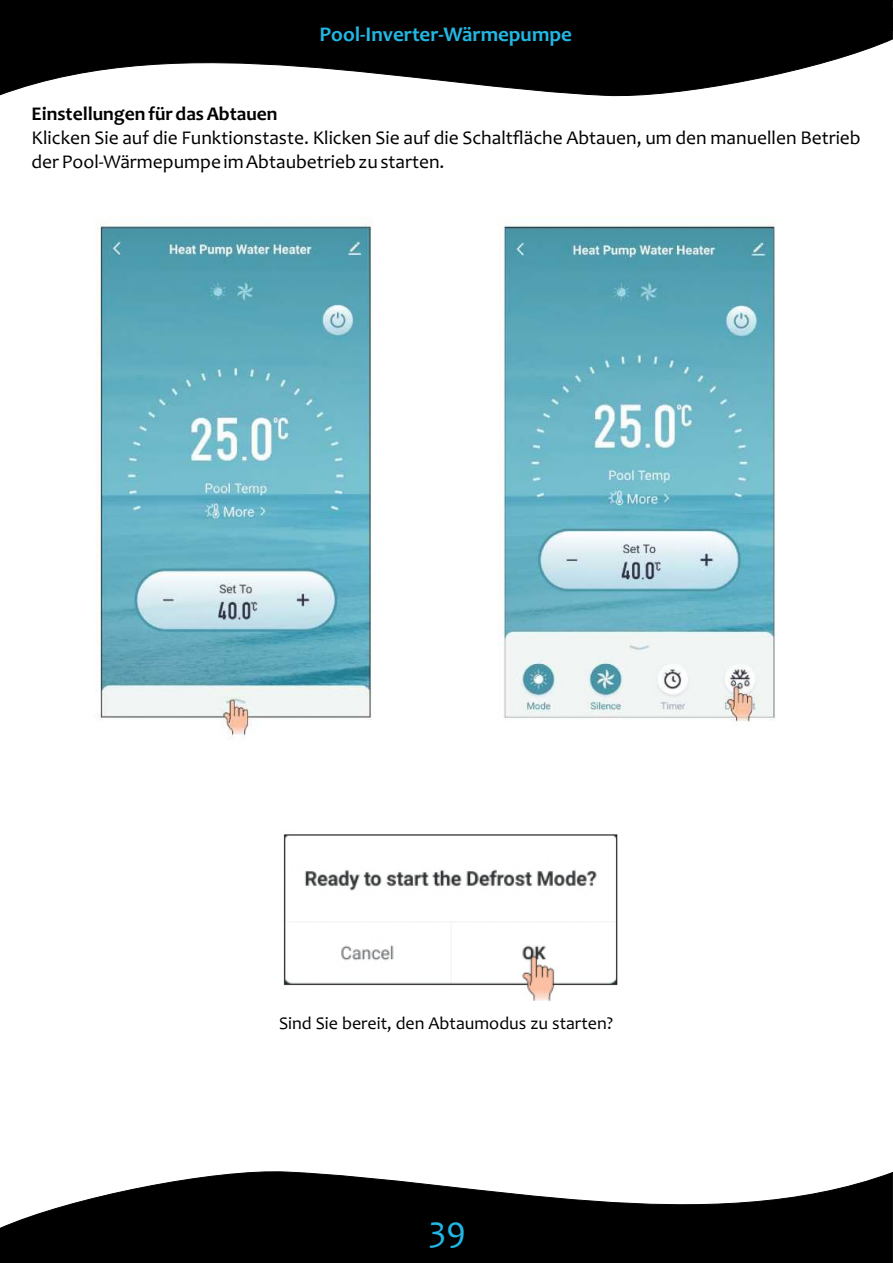
<style>
.page{position:relative;width:893px;height:1263px;background:#fff}
.page>*{position:absolute;margin:0;border:0;box-sizing:border-box;transform-origin:0 0}
.t1{font:36px "Candara";color:#22b6e3}
.t2{font:700 21px "Candara";color:#22b6e3}
.t3{font:19.5px/23.9px "Candara";color:#000}
.t4{font:700 19.5px "Candara";color:#000}
.t5{font:18px "Candara";color:#000}
</style>
<div class="page">
<svg style="left:0;top:1171px;width:893px;height:92px;fill:#000"></svg>
<svg style="left:0;top:0;width:893px;height:97px;fill:#000"></svg>
<img style="left:97px;top:223px;width:679px;height:516px">
<img style="left:283px;top:834px;width:335px;height:167px">
<p class="t2" style="left:320px;top:26px;width:254px">Pool-Inverter-Wärmepumpe</p>
<p class="t4" style="left:32px;top:106px;width:248px">Einstellungen für das Abtauen</p>
<p class="t3" style="left:32px;top:127px;width:831px">Klicken Sie auf die Funktionstaste. Klicken Sie auf die Schaltfläche Abtauen, um den manuellen Betrieb der Pool-Wärmepumpe im Abtaubetrieb zu starten.</p>
<p class="t5" style="left:279px;top:1016px;width:336px">Sind Sie bereit, den Abtaumodus zu starten?</p>
<h1 class="t1" style="left:429px;top:1214px;width:39px">39</h1>
</div>
